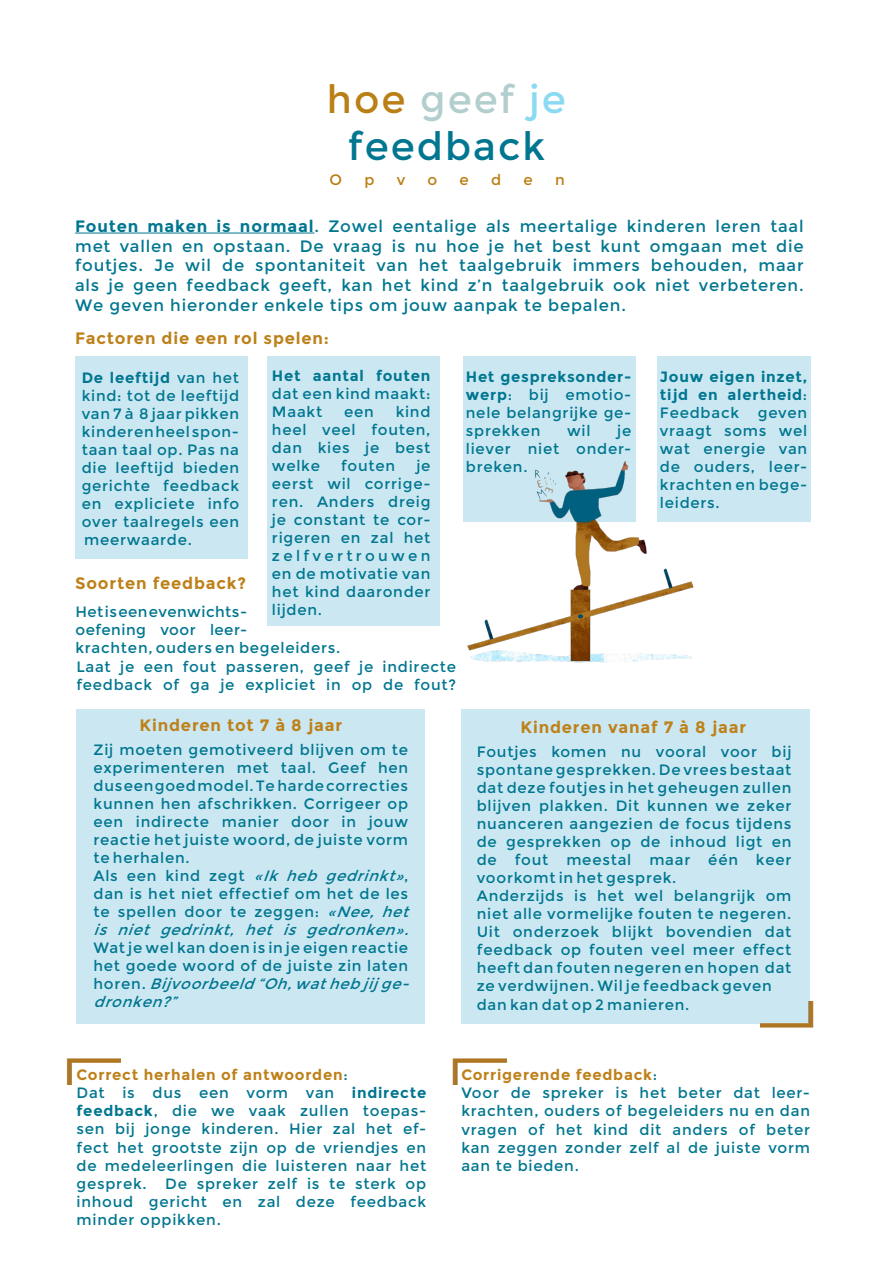
<style>
.page{position:relative;width:893px;height:1263px;background:#fff}
.page>*{position:absolute;margin:0;border:0;box-sizing:border-box;transform-origin:0 0}
.t1{font:39px/46.8px "Montserrat";letter-spacing:.05em;color:#007690;text-align:center}
.t2{font:16.5px/19.8px "Montserrat";letter-spacing:.05em;color:#007690;text-align:justify}
.t3{font:700 16.5px "Montserrat";letter-spacing:.05em;color:#be811a}
.t4{font:15px/18px "Montserrat";letter-spacing:.05em;color:#007690}
.t5{font:15px/18px "Montserrat";letter-spacing:.03em;color:#007690}
.t6{font:700 15px "Montserrat";letter-spacing:.05em;color:#007690}
.t7{font:15px "Montserrat";color:#bb7e12}
.s1{color:#ba7f15}
.s2{color:#b3cfcd}
.s3{color:#89daf2}
.s4{font-weight:700}
.s5{font-style:italic}
.s6{font-weight:700;color:#be811a}
</style>
<div class="page">
<hr style="left:75px;top:233px;width:239px;height:1px;background:#007690">
<div style="left:77px;top:709px;width:348px;height:314px;background:#cbe8f2"></div>
<div style="left:461px;top:709px;width:349px;height:314px;background:#cbe8f2"></div>
<div style="left:75px;top:356px;width:172px;height:203px;background:#cbe8f2"></div>
<div style="left:268px;top:356px;width:172px;height:270px;background:#cbe8f2"></div>
<div style="left:464px;top:356px;width:172px;height:166px;background:#cbe8f2"></div>
<div style="left:657px;top:356px;width:153px;height:166px;background:#cbe8f2"></div>
<img style="left:463px;top:443px;width:231px;height:219px">
<img style="left:452px;top:1058px;width:54px;height:26px">
<img style="left:67px;top:1058px;width:53px;height:26px">
<img style="left:760px;top:1001px;width:54px;height:27px">
<h1 class="t1" style="left:327px;top:77px;width:240px"><span class="s1">hoe</span> <span class="s2">geef</span> <span class="s3">je </span>feedback</h1>
<p class="t7" style="left:330px;top:171px;width:14px">O</p>
<p class="t7" style="left:364px;top:171px;width:12px">p</p>
<p class="t7" style="left:397px;top:171px;width:10px">v</p>
<p class="t7" style="left:428px;top:171px;width:11px">o</p>
<p class="t7" style="left:460px;top:171px;width:11px">e</p>
<p class="t7" style="left:491px;top:171px;width:12px">d</p>
<p class="t7" style="left:524px;top:171px;width:11px">e</p>
<p class="t7" style="left:555px;top:171px;width:11px">n</p>
<p class="t2" style="left:75px;top:216px;width:730px"><span class="s4">Fouten maken is normaal</span>. Zowel eentalige als meertalige kinderen leren taal met vallen en opstaan. De vraag is nu hoe je het best kunt omgaan met die foutjes. Je wil de spontaniteit van het taalgebruik immers behouden, maar als je geen feedback geeft, kan het kind z’n taalgebruik ook niet verbeteren.<br>We geven hieronder enkele tips om jouw aanpak te bepalen.</p>
<p class="t3" style="left:75px;top:328px;width:255px">Factoren die een rol spelen:</p>
<p class="t4" style="left:82px;top:369px;width:159px;text-align:justify"><span class="s4">De leeftijd</span> van het kind: tot de leeftijd van 7 à 8 jaar pikken kinderen heel spon&shy;taan taal op. Pas na die leeftijd bieden gerichte feedback en expliciete info over taalregels een meerwaarde.</p>
<p class="t6" style="left:272px;top:367px;width:160px">Het aantal fouten</p>
<p class="t4" style="left:272px;top:385px;width:160px">dat een kind maakt:<br>Maakt</p>
<p class="t4" style="left:272px;top:403px;width:160px;text-align:justify;text-indent:124px">kind heel veel fouten, dan kies je best welke</p>
<p class="t4" style="left:344px;top:403px;width:31px">een</p>
<p class="t4" style="left:272px;top:457px;width:160px;text-align:justify;text-indent:144px">je eerst wil corrige&shy;ren. Anders dreig je constant te cor&shy;rigeren en zal het zelfvertrouwen en de motivatie van het kind daaronder lijden.</p>
<p class="t4" style="left:341px;top:457px;width:56px">fouten</p>
<p class="t3" style="left:75px;top:573px;width:173px">Soorten feedback?</p>
<p class="t5" style="left:75px;top:603px;width:266px">Het is een evenwichts-<br>oefening voor leer-<br>krachten, ouders en begeleiders.</p>
<p class="t4" style="left:76px;top:657px;width:381px">Laat je een fout passeren, geef je indirecte feedback of ga je expliciet in op de fout?</p>
<p class="t4" style="left:466px;top:368px;width:167px;text-align:justify"><span class="s4">Het gespreksonder&shy;werp</span>: bij emotio&shy;nele belangrijke ge&shy;sprekken</p>
<p class="t4" style="left:466px;top:422px;width:167px;text-align:justify;text-indent:151px">je liever niet onder&shy;breken.</p>
<p class="t4" style="left:567px;top:422px;width:25px">wil</p>
<p class="t4" style="left:660px;top:368px;width:149px;text-align:justify"><span class="s4">Jouw eigen inzet, tijd en alertheid</span>:<br>Feedback geven vraagt soms wel wat energie van de ouders, leer&shy;krachten en bege&shy;leiders.</p>
<p class="t3" style="left:140px;top:715px;width:204px">Kinderen tot 7 à 8 jaar</p>
<p class="t3" style="left:521px;top:717px;width:227px">Kinderen vanaf 7 à 8 jaar</p>
<p class="t4" style="left:94px;top:741px;width:323px">Zij moeten gemotiveerd blijven om te experimenteren met taal. Geef hen dus een goed model. Te harde correcties kunnen hen afschrikken. Corrigeer op een indirecte manier door in jouw reactie het juiste woord, de juiste vorm te herhalen.<br>A l s e e n k i n d z e g t <span class="s5">«Ik heb gedrinkt»</span>, dan is het niet effectief om het de les te spellen door te zeggen: <span class="s5">«Nee, het is niet gedrinkt, het is gedronken».</span></p>
<p class="t4" style="left:94px;top:939px;width:323px">Wat je wel kan doen is in je eigen reactie het goede woord of de juiste zin laten h o r e n . <span class="s5">Bijvoorbeeld “Oh,watheb jijge&shy;dronken?”</span></p>
<p class="t4" style="left:477px;top:742px;width:316px">Foutjes komen nu vooral voor bij spontane gesprekken. De vrees bestaat dat deze foutjes in het geheugen zullen blijven plakken. Dit kunnen we zeker nuanceren aangezien de focus tijdens de gesprekken op de inhoud ligt en de fout meestal maar één keer voorkomt in het gesprek.<br>Anderzijds is het wel belangrijk om niet alle vormelijke fouten te negeren.<br>Uit onderzoek blijkt bovendien dat feedback op fouten veel meer effect heeft dan fouten negeren en hopen dat ze verdwijnen. Wil je feedback geven</p>
<p class="t4" style="left:477px;top:996px;width:214px">dan kan dat op 2 manieren.</p>
<p class="t4" style="left:77px;top:1066px;width:351px"><span class="s6">Correct herhalen of antwoorden</span>:<br>Dat is dus een vorm van <span class="s4">indirecte feedback</span>, die we vaak zullen toepas&shy;sen bij jonge kinderen. Hier zal het ef&shy;fect het grootste zijn op de vriendjes en de medeleerlingen die luisteren naar het gesprek. De spreker zelf is te sterk op inhoud gericht en zal deze feedback minder oppikken.</p>
<p class="t4" style="left:461px;top:1066px;width:350px"><span class="s6">Corrigerende feedback</span>:<br>Voor de spreker is het beter dat leer&shy;krachten, ouders of begeleiders nu en dan vragen of het kind dit anders of beter kan zeggen zonder zelf al de juiste vorm aan te bieden.</p>
</div>
